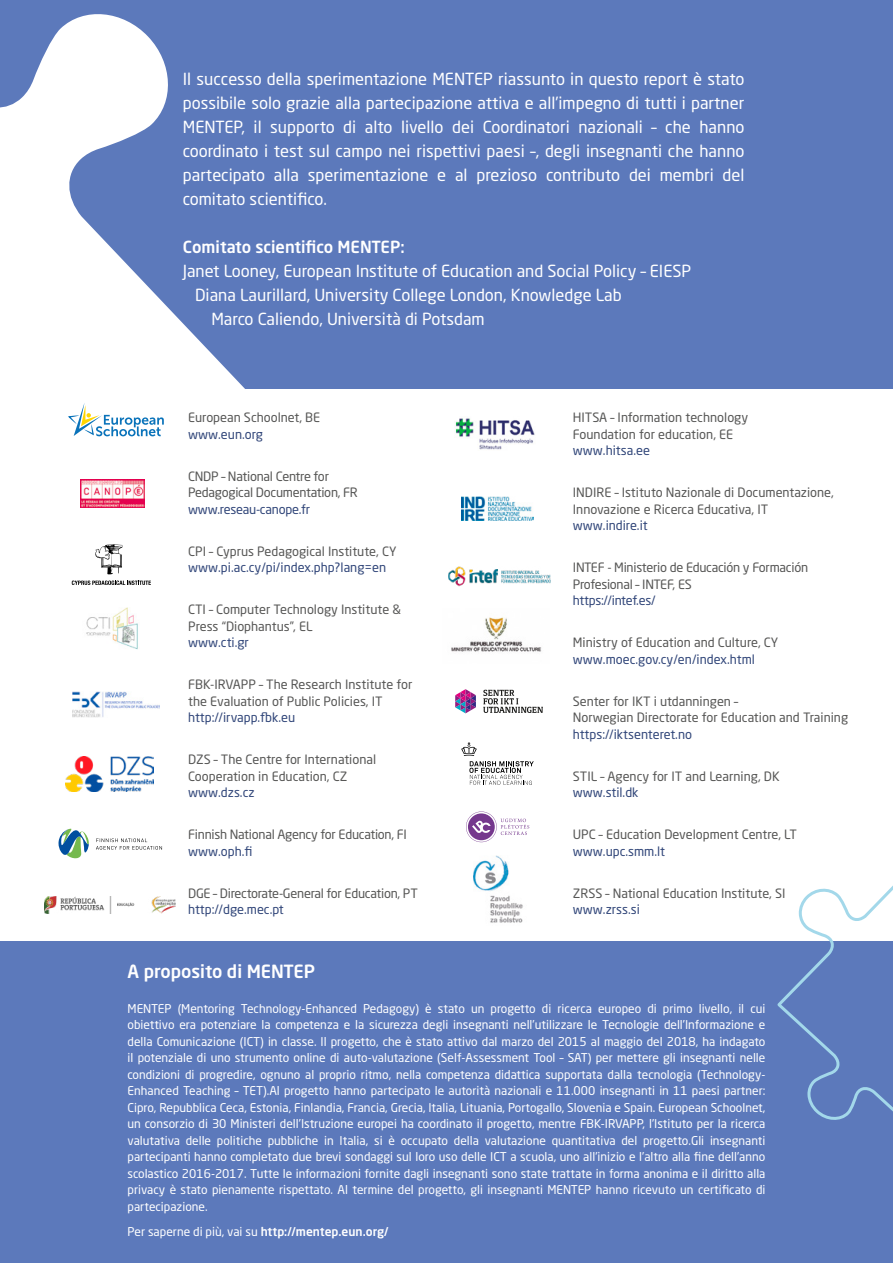
<style>
.page{position:relative;width:893px;height:1263px;background:#fff}
.page>*{position:absolute;margin:0;border:0;box-sizing:border-box;transform-origin:0 0}
.Body_text{font:500 18px "Neo Sans Std";color:#fff}
.Body_text-2{font:16.5px/24px "Neo Sans Std";color:#fff;text-align:justify}
.Body_text-3{font:500 16.5px "Neo Sans Std";color:#fff}
.body_odstavce{font:12.75px/16.5px "Neo Sans Std";color:#575756}
.body_odstavce-2{font:12.75px/16.5px "Neo Sans Std";letter-spacing:-.02em;color:#575756}
.t1{font:12.75px "Neo Sans Std";color:#32477a}
.t2{font:12.75px "Neo Sans Std";letter-spacing:-.02em;color:#32477a}
.Body_text-4{font:12px/16.5px "Neo Sans Std";color:#fff;text-align:justify}
.Body_text-5{font:500 12px "Neo Sans Std";color:#fff}
.s1{color:#32477a}
.s2{font-weight:400}
</style>
<div class="page">
<div style="left:0;top:941px;width:893px;height:322px;background:#5c79bb"></div>
<div style="left:0;top:0;width:893px;height:388px;background:#5c79bb"></div>
<svg style="left:0;top:14px;width:273px;height:704px;fill:#fff"></svg>
<svg style="left:483px;top:690px;width:60px;height:23px"></svg>
<svg style="left:455px;top:689px;width:21px;height:24px"></svg>
<img style="left:451px;top:617px;width:91px;height:35px">
<img style="left:448px;top:566px;width:103px;height:20px">
<svg style="left:466px;top:811px;width:63px;height:31px"></svg>
<img style="left:473px;top:856px;width:50px;height:67px">
<svg style="left:461px;top:742px;width:73px;height:43px"></svg>
<img style="left:461px;top:496px;width:72px;height:24px">
<img style="left:65px;top:756px;width:88px;height:35px">
<img style="left:72px;top:692px;width:88px;height:25px">
<img style="left:83px;top:601px;width:56px;height:51px">
<svg style="left:72px;top:544px;width:79px;height:41px"></svg>
<img style="left:80px;top:480px;width:64px;height:28px">
<img style="left:45px;top:896px;width:131px;height:17px">
<svg style="left:68px;top:402px;width:96px;height:34px"></svg>
<img style="left:455px;top:418px;width:80px;height:32px">
<svg style="left:96px;top:838px;width:66px;height:12px"></svg>
<svg style="left:58px;top:828px;width:31px;height:31px"></svg>
<svg style="left:777px;top:885px;width:116px;height:235px"></svg>
<p class="Body_text-2" style="left:183px;top:67px;width:563px">Il successo della sperimentazione MENTEP riassunto in questo report è stato possibile solo grazie alla partecipazione attiva e all’impegno di tutti i partner MENTEP, il supporto di alto livello dei Coordinatori nazionali – che hanno coordinato i test sul campo nei rispettivi paesi –, degli insegnanti che hanno partecipato alla sperimentazione e al prezioso contributo dei membri del comitato scientifico.</p>
<p class="Body_text-3" style="left:183px;top:236px;width:223px">Comitato scientifico MENTEP:</p>
<p class="Body_text-2" style="left:183px;top:259px;width:510px">Janet Looney, European Institute of Education and Social Policy – EIESP</p>
<p class="Body_text-2" style="left:195px;top:283px;width:428px">Diana Laurillard, University College London, Knowledge Lab</p>
<p class="Body_text-2" style="left:211px;top:307px;width:275px">Marco Caliendo, Università di Potsdam</p>
<p class="body_odstavce" style="left:188px;top:409px;width:134px">European Schoolnet, BE</p>
<p class="t1" style="left:188px;top:426px;width:76px">www.eun.org</p>
<p class="body_odstavce-2" style="left:188px;top:467px;width:171px">CNDP – National Centre for<br>Pedagogical Documentation, FR</p>
<p class="t2" style="left:188px;top:501px;width:123px">www.reseau-canope.fr</p>
<p class="body_odstavce" style="left:188px;top:542px;width:210px">CPI – Cyprus Pedagogical Institute, CY</p>
<p class="t1" style="left:188px;top:560px;width:200px">www.pi.ac.cy/pi/index.php?lang=en</p>
<p class="body_odstavce" style="left:188px;top:601px;width:214px">CTI – Computer Technology Institute &amp;<br>Press “Diophantus”, EL</p>
<p class="t1" style="left:188px;top:635px;width:62px">www.cti.gr</p>
<p class="body_odstavce" style="left:188px;top:676px;width:226px">FBK-IRVAPP – The Research Institute for the Evaluation of Public Policies, IT</p>
<p class="t1" style="left:188px;top:710px;width:109px">http://irvapp.fbk.eu</p>
<p class="body_odstavce" style="left:188px;top:751px;width:190px">DZS – The Centre for International<br>Cooperation in Education, CZ</p>
<p class="t1" style="left:188px;top:785px;width:68px">www.dzs.cz</p>
<p class="body_odstavce-2" style="left:188px;top:826px;width:220px">Finnish National Agency for Education, FI</p>
<p class="t1" style="left:188px;top:843px;width:66px">www.oph.fi</p>
<p class="body_odstavce-2" style="left:188px;top:884px;width:231px">DGE – Directorate-General for Education, PT</p>
<p class="t1" style="left:188px;top:902px;width:97px">http://dge.mec.pt</p>
<p class="body_odstavce" style="left:573px;top:409px;width:177px">HITSA – Information technology<br>Foundation for education, EE <span class="s1">www.hitsa.ee</span></p>
<p class="body_odstavce" style="left:573px;top:484px;width:263px">INDIRE – Istituto Nazionale di Documentazione,<br>Innovazione e Ricerca Educativa, IT <span class="s1">www.indire.it</span></p>
<p class="body_odstavce-2" style="left:573px;top:559px;width:237px">INTEF - Ministerio de Educación y Formación<br>Profesional – INTEF, ES<br><span class="s1">https://intef.es/</span></p>
<p class="body_odstavce" style="left:573px;top:634px;width:207px">Ministry of Education and Culture, CY <span class="s1">www.moec.gov.cy/en/index.html</span></p>
<p class="body_odstavce" style="left:573px;top:692px;width:277px">Senter for IKT i utdanningen –<br>Norwegian Directorate for Education and Training <span class="s1">https://iktsenteret.no</span></p>
<p class="body_odstavce" style="left:573px;top:767px;width:208px">STIL – Agency for IT and Learning, DK <span class="s1">www.stil.dk</span></p>
<p class="body_odstavce" style="left:573px;top:826px;width:226px">UPC – Education Development Centre, LT <span class="s1">www.upc.smm.lt</span></p>
<p class="body_odstavce" style="left:573px;top:884px;width:214px">ZRSS – National Education Institute, SI <span class="s1">www.zrss.si</span></p>
<p class="Body_text" style="left:128px;top:960px;width:189px">A proposito di MENTEP</p>
<p class="Body_text-4" style="left:128px;top:1000px;width:639px">MENTEP (Mentoring Technology-Enhanced Pedagogy) è stato un progetto di ricerca europeo di primo livello, il cui obiettivo era potenziare la competenza e la sicurezza degli insegnanti nell’utilizzare le Tecnologie dell’Informazione e della Comunicazione (ICT) in classe. Il progetto, che è stato attivo dal marzo del 2015 al maggio del 2018, ha indagato il potenziale di uno strumento online di auto-valutazione (Self-Assessment Tool – SAT) per mettere gli insegnanti nelle condizioni di progredire, ognuno al proprio ritmo, nella competenza didattica supportata dalla tecnologia (Technology-Enhanced Teaching – TET).Al progetto hanno partecipato le autorità nazionali e 11.000 insegnanti in 11 paesi partner:<br>Cipro, Repubblica Ceca, Estonia, Finlandia, Francia, Grecia, Italia, Lituania, Portogallo, Slovenia e Spain. European Schoolnet, un consorzio di 30 Ministeri dell’Istruzione europei ha coordinato il progetto, mentre FBK-IRVAPP, l’Istituto per la ricerca valutativa delle politiche pubbliche in Italia, si è occupato della valutazione quantitativa del progetto.Gli insegnanti partecipanti hanno completato due brevi sondaggi sul loro uso delle ICT a scuola, uno all’inizio e l’altro alla fine dell’anno scolastico 2016-2017. Tutte le informazioni fornite dagli insegnanti sono state trattate in forma anonima e il diritto alla privacy è stato pienamente rispettato. Al termine del progetto, gli insegnanti MENTEP hanno ricevuto un certificato di partecipazione.</p>
<p class="Body_text-5" style="left:128px;top:1223px;width:262px"><span class="s2">Per saperne di più, vai su</span> http://mentep.eun.org/</p>
</div>
